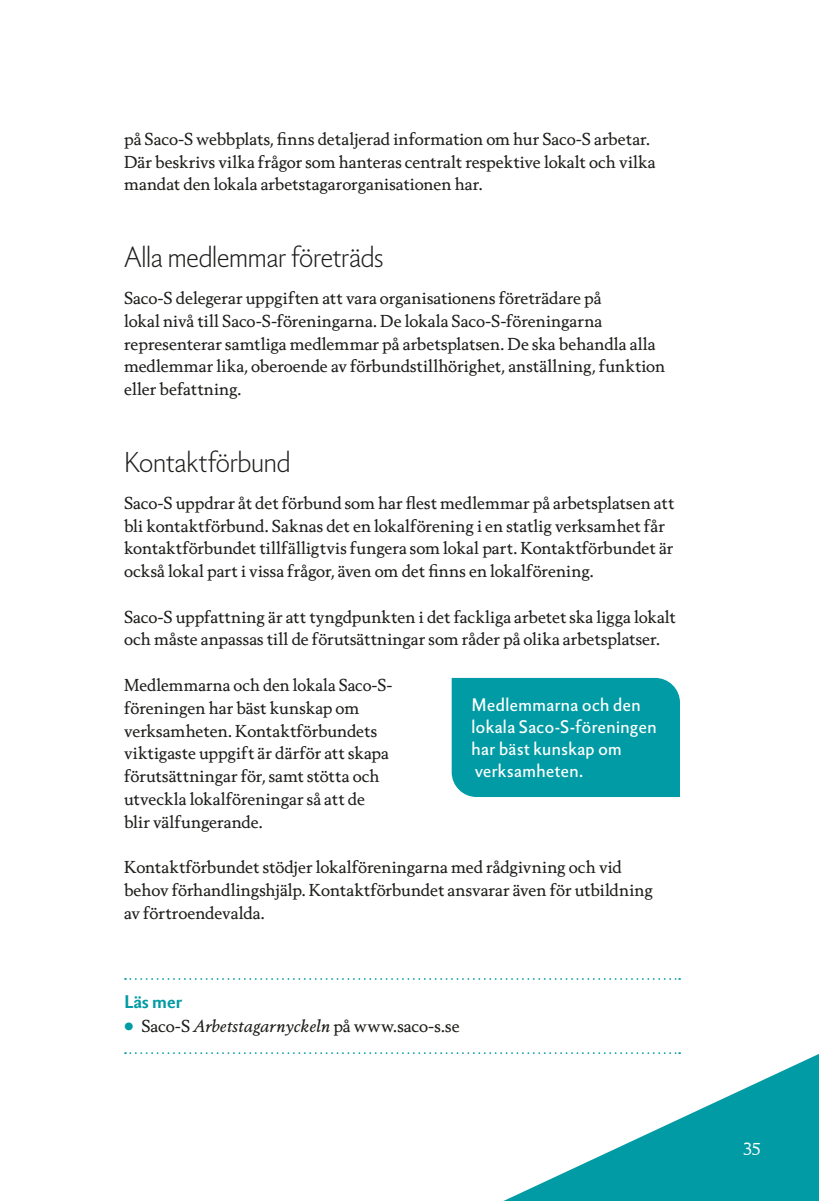
<style>
.page{position:relative;width:819px;height:1201px;background:#fff}
.page>*{position:absolute;margin:0;border:0;box-sizing:border-box;transform-origin:0 0}
.t1{font:300 28px "Berling Nova Sans Pro";letter-spacing:-.01em;color:#1d1d1b}
.t2{font:17.5px/21.9px "Berling Nova Sans Pro";letter-spacing:.025em;color:#fff}
.t3{font:700 17.5px "Berling Nova Sans Pro";letter-spacing:-.005em;color:#009ba4}
.t4{font:17.5px "Berling Nova Text Pro";color:#fff}
.t5{font:16.62px/22.8px "Berling Nova Text Pro";color:#1d1d1b}
.s1{color:#009ba4}
.s2{font-style:italic}
</style>
<div class="page">
<svg style="left:125px;top:978px;width:555px;height:1px"></svg>
<svg style="left:125px;top:1052px;width:328px;height:2px"></svg>
<div style="left:451px;top:678px;width:229px;height:119px;background:#009ba4"></div>
<svg style="left:456px;top:1052px;width:363px;height:148px"></svg>
<p class="t5" style="left:124px;top:127px;width:533px">på Saco-S webbplats, finns detaljerad information om hur Saco-S arbetar.<br>Där beskrivs vilka frågor som hanteras centralt respektive lokalt och vilka mandat den lokala arbetstagarorganisationen har.</p>
<h1 class="t1" style="left:124px;top:237px;width:261px">Alla medlemmar företräds</h1>
<p class="t5" style="left:124px;top:286px;width:542px">Saco-S delegerar uppgiften att vara organisationens företrädare på<br>lokal nivå till Saco-S-föreningarna. De lokala Saco-S-föreningarna representerar samtliga medlemmar på arbetsplatsen. De ska behandla alla medlemmar lika, oberoende av förbundstillhörighet, anställning, funktion eller befattning.</p>
<h1 class="t1" style="left:124px;top:442px;width:168px">Kontaktförbund</h1>
<p class="t5" style="left:124px;top:491px;width:552px">Saco-S uppdrar åt det förbund som har flest medlemmar på arbetsplatsen att bli kontaktförbund. Saknas det en lokalförening i en statlig verksamhet får kontaktförbundet tillfälligtvis fungera som lokal part. Kontaktförbundet är också lokal part i vissa frågor, även om det finns en lokalförening.</p>
<p class="t5" style="left:124px;top:605px;width:553px">Saco-S uppfattning är att tyngdpunkten i det fackliga arbetet ska ligga lokalt och måste anpassas till de förutsättningar som råder på olika arbetsplatser.</p>
<p class="t5" style="left:124px;top:673px;width:269px">Medlemmarna och den lokala Saco‑S&shy;föreningen har bäst kunskap om verksamheten. Kontaktförbundets viktigaste uppgift är därför att skapa förutsättningar för, samt stötta och utveckla lokalföreningar så att de blir välfungerande.</p>
<p class="t5" style="left:124px;top:855px;width:530px">Kontaktförbundet stödjer lokalföreningarna med rådgivning och vid behov förhandlingshjälp. Kontaktförbundet ansvarar även för utbildning av förtroendevalda.</p>
<p class="t2" style="left:471px;top:693px;width:186px">Medlemmarna och den lokala Saco-S-föreningen har bäst kunskap om verksamheten.</p>
<p class="t3" style="left:124px;top:988px;width:60px">Läs mer</p>
<p class="t5" style="left:124px;top:1014px;width:337px"><span class="s1">•</span> Saco-S <span class="s2">Arbetstagarnyckeln</span> på www.saco-s.se</p>
<p class="t4" style="left:743px;top:1133px;width:18px">35</p>
</div>
